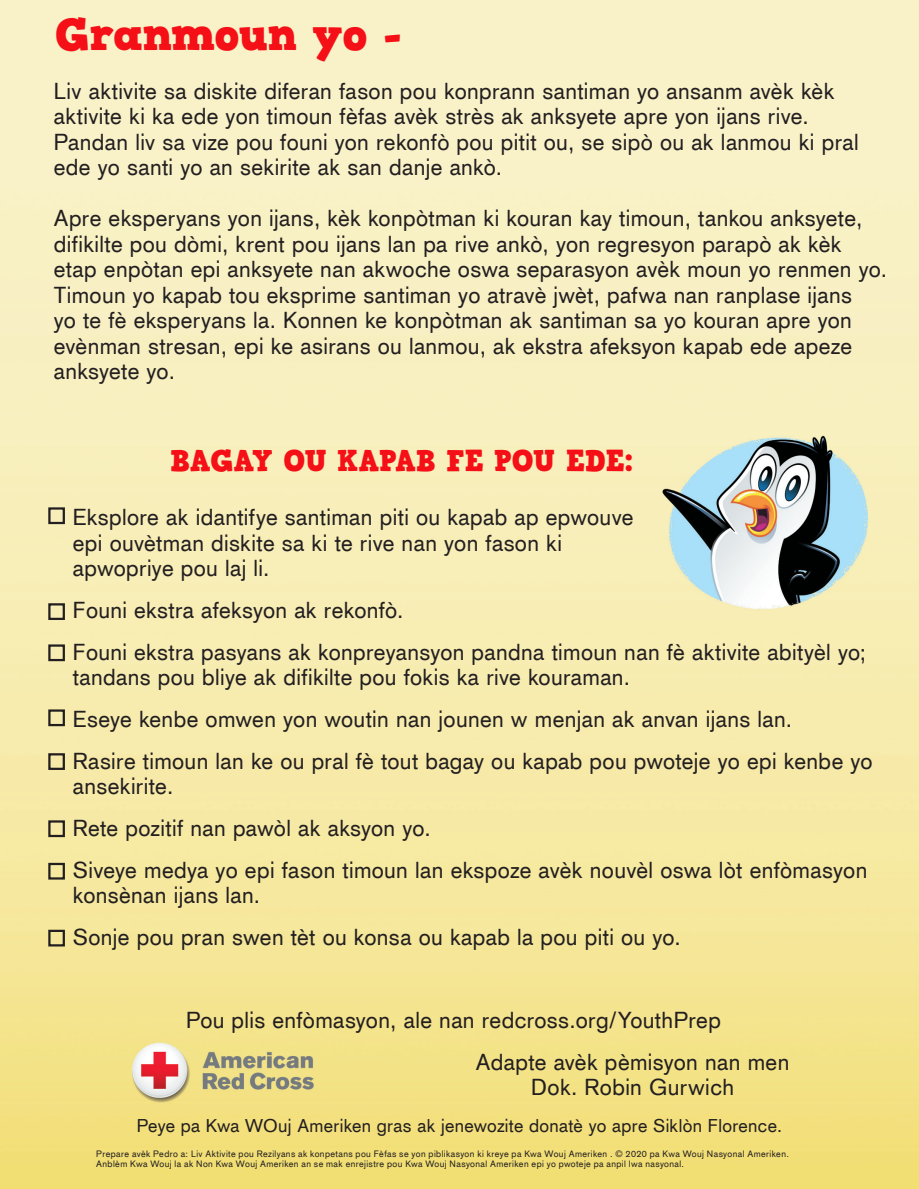
<style>
.page{position:relative;width:919px;height:1189px;background:#fff}
.page>*{position:absolute;margin:0;border:0;box-sizing:border-box;transform-origin:0 0}
.back_Headers{font:45px "HVD Comic Serif Pro";letter-spacing:-.01em;color:#f50f17}
.inside_cover_headers{font:30px "HVD Comic Serif Pro";letter-spacing:-.01em;color:#f50f17}
.Back_text{font:22.5px/25.5px "Akzidenz Grotesk";letter-spacing:.015em;color:#231f20}
.Back_text-2{font:18px "Akzidenz Grotesk";letter-spacing:.015em;color:#231f20}
.Back_text-3{font:9px "Akzidenz Grotesk";letter-spacing:.04em;color:#231f20}
</style>
<div class="page">
<img style="left:0;top:0;width:918px;height:1188px">
<div style="left:48px;top:507px;width:17px;height:17px;border:2px solid #231f20"></div>
<div style="left:48px;top:603px;width:17px;height:17px;border:2px solid #231f20"></div>
<div style="left:48px;top:644px;width:17px;height:17px;border:2px solid #231f20"></div>
<div style="left:48px;top:709px;width:17px;height:17px;border:2px solid #231f20"></div>
<div style="left:48px;top:753px;width:17px;height:16px;border:2px solid #231f20"></div>
<div style="left:48px;top:820px;width:17px;height:17px;border:2px solid #231f20"></div>
<div style="left:48px;top:862px;width:17px;height:17px;border:2px solid #231f20"></div>
<div style="left:48px;top:929px;width:17px;height:17px;border:2px solid #231f20"></div>
<p class="back_Headers" style="left:55px;top:0;width:348px">Granmoun yo -</p>
<p class="Back_text" style="left:54px;top:78px;width:806px">Liv aktivite sa diskite diferan fason pou konprann santiman yo ansanm avèk kèk aktivite ki ka ede yon timoun fèfas avèk strès ak anksyete apre yon ijans rive.<br>Pandan liv sa vize pou founi yon rekonfò pou pitit ou, se sipò ou ak lanmou ki pral ede yo santi yo an sekirite ak san danje ankò.</p>
<p class="Back_text" style="left:54px;top:205px;width:834px">Apre eksperyans yon ijans, kèk konpòtman ki kouran kay timoun, tankou anksyete, difikilte pou dòmi, krent pou ijans lan pa rive ankò, yon regresyon parapò ak kèk etap enpòtan epi anksyete nan akwoche oswa separasyon avèk moun yo renmen yo.<br>Timoun yo kapab tou eksprime santiman yo atravè jwèt, pafwa nan ranplase ijans<br>yo te fè eksperyans la. Konnen ke konpòtman ak santiman sa yo kouran apre yon evènman stresan, epi ke asirans ou lanmou, ak ekstra afeksyon kapab ede apeze anksyete yo.</p>
<p class="inside_cover_headers" style="left:170px;top:437px;width:464px">BAGAY OU KAPAB FE POU EDE:</p>
<p class="Back_text" style="left:73px;top:504px;width:562px">Eksplore ak idantifye santiman piti ou kapab ap epwouve epi ouvètman diskite sa ki te rive nan yon fason ki apwopriye pou laj li.</p>
<p class="Back_text" style="left:73px;top:597px;width:332px">Founi ekstra afeksyon ak rekonfò.</p>
<p class="Back_text" style="left:73px;top:638px;width:794px">Founi ekstra pasyans ak konpreyansyon pandna timoun nan fè aktivite abityèl yo;</p>
<p class="Back_text" style="left:73px;top:664px;width:558px">tandans pou bliye ak difikilte pou fokis ka rive kouraman.</p>
<p class="Back_text" style="left:73px;top:705px;width:720px">Eseye kenbe omwen yon woutin nan jounen w menjan ak anvan ijans lan.</p>
<p class="Back_text" style="left:73px;top:747px;width:801px">Rasire timoun lan ke ou pral fè tout bagay ou kapab pou pwoteje yo epi kenbe yo ansekirite.</p>
<p class="Back_text" style="left:73px;top:814px;width:359px">Rete pozitif nan pawòl ak aksyon yo.</p>
<p class="Back_text" style="left:73px;top:856px;width:795px">Siveye medya yo epi fason timoun lan ekspoze avèk nouvèl oswa lòt enfòmasyon konsènan ijans lan.</p>
<p class="Back_text" style="left:73px;top:923px;width:609px">Sonje pou pran swen tèt ou konsa ou kapab la pou piti ou yo.</p>
<p class="Back_text" style="left:186px;top:1007px;width:536px">Pou plis enfòmasyon, ale nan redcross.org/YouthPrep</p>
<p class="Back_text" style="left:476px;top:1048px;width:315px">Adapte avèk pèmisyon nan men</p>
<p class="Back_text" style="left:531px;top:1073px;width:204px">Dok. Robin Gurwich</p>
<p class="Back_text-2" style="left:137px;top:1113px;width:646px">Peye pa Kwa WOuj Ameriken gras ak jenewozite donatè yo apre Siklòn Florence.</p>
<p class="Back_text-3" style="left:96px;top:1147px;width:693px">Prepare avèk Pedro a: Liv Aktivite pou Rezilyans ak konpetans pou Fèfas se yon piblikasyon ki kreye pa Kwa Wouj Ameriken . © 2020 pa Kwa Wouj Nasyonal Ameriken.</p>
<p class="Back_text-3" style="left:96px;top:1158px;width:589px">Anblèm Kwa Wouj la ak Non Kwa Wouj Ameriken an se mak enrejistre pou Kwa Wouj Nasyonal Ameriken epi yo pwoteje pa anpil lwa nasyonal.</p>
</div>
